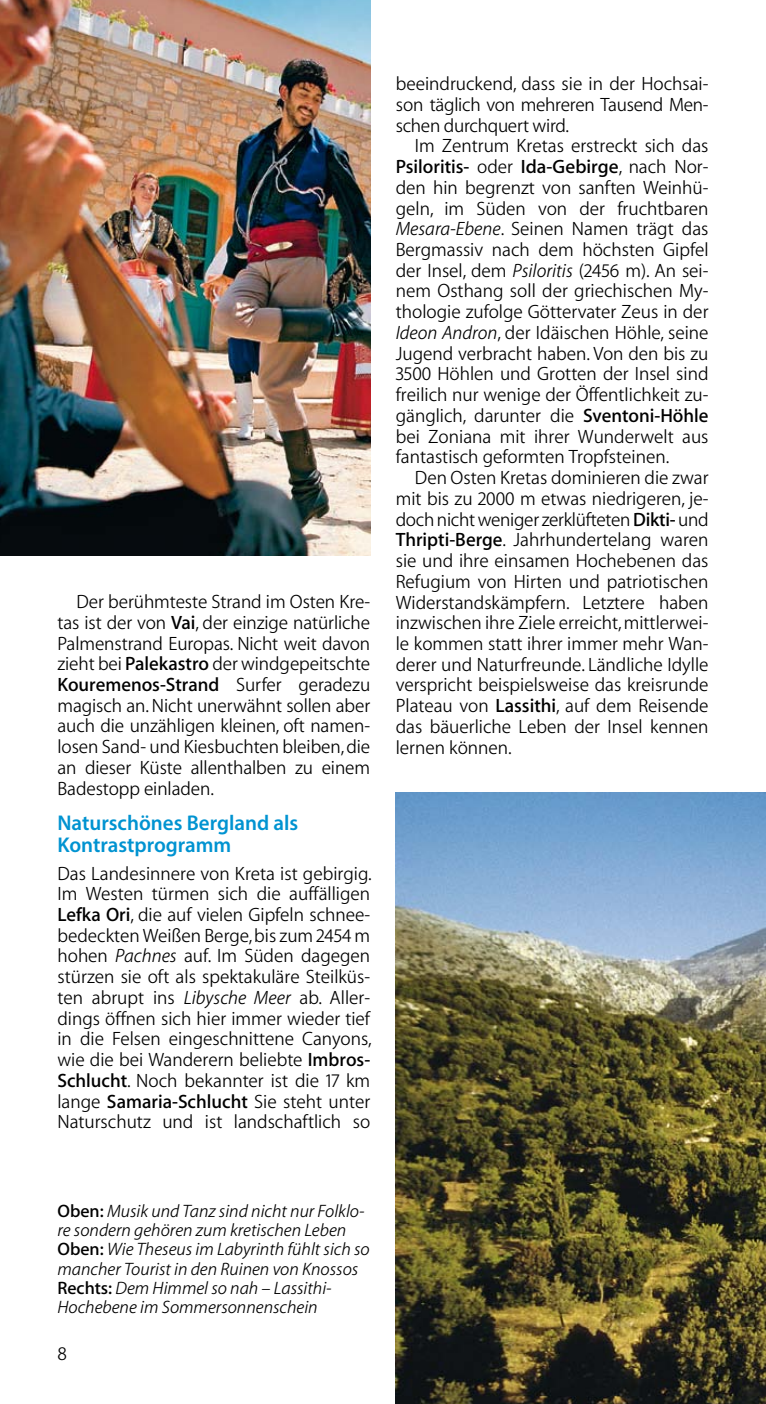
<style>
.page{position:relative;width:766px;height:1404px;background:#fff}
.page>*{position:absolute;margin:0;border:0;box-sizing:border-box;transform-origin:0 0}
.t1{font:600 21.38px/22.5px "Myriad Pro";color:#0093d1}
.t2{font:300 19.35px/20.7px "ADAC Myriad OT";color:#000;text-align:justify}
.t3{font:700 19.35px "ADAC Myriad OT";color:#000}
.t4{font:italic 300 18px/19.3px "ADAC Myriad OT";color:#000}
.s1{font-weight:700}
.s2{font-style:italic}
.s3{font-weight:300}
.s4{font-weight:700;font-style:normal}
</style>
<div class="page">
<img style="left:0;top:0;width:370px;height:555px">
<img style="left:395px;top:792px;width:370px;height:611px">
<p class="t2" style="left:57px;top:591px;width:314px;text-indent:19px">Der berühmteste Strand im Osten Kre&shy;tas ist der von <span class="s1">Vai</span>, der einzige natürliche Palmenstrand Europas. Nicht weit davon zieht bei <span class="s1">Palekastro</span> der windgepeitschte <span class="s1">Kouremenos-Strand</span> Surfer geradezu magisch an. Nicht unerwähnt sollen aber auch die unzähligen kleinen, oft namen&shy;losen Sand- und Kiesbuchten bleiben, die an dieser Küste allenthalben zu einem Badestopp einladen.</p>
<p class="t1" style="left:57px;top:810px;width:242px">Naturschönes Bergland als<br>Kontrastprogramm</p>
<p class="t2" style="left:57px;top:863px;width:315px">Das Landesinnere von Kreta ist gebirgig.<br>Im Westen türmen sich die auffälligen <span class="s1">Lefka Ori</span>, die auf vielen Gipfeln schnee&shy;bedeckten Weißen Berge, bis zum 2454 m hohen <span class="s2">Pachnes</span> auf. Im Süden dagegen stürzen sie oft als spektakuläre Steilküs&shy;ten abrupt ins <span class="s2">Libysche Meer</span> ab. Aller&shy;dings öffnen sich hier immer wieder tief in die Felsen eingeschnittene Canyons, wie die bei Wanderern beliebte <span class="s1">Imbros-Schlucht</span>. Noch bekannter ist die 17 km lange <span class="s1">Samaria-Schlucht</span> Sie steht unter Naturschutz und ist landschaftlich so</p>
<p class="t2" style="left:395px;top:74px;width:314px">beeindruckend, dass sie in der Hochsai-</p>
<p class="t2" style="left:395px;top:94px;width:314px">son täglich von mehreren Tausend Men-</p>
<p class="t2" style="left:395px;top:115px;width:175px">schen durchquert wird.</p>
<p class="t2" style="left:415px;top:136px;width:295px">Im Zentrum Kretas erstreckt sich das</p>
<p class="t3" style="left:395px;top:156px;width:314px">Psiloritis- <span class="s3">oder</span> Ida-Gebirge<span class="s3">, nach Nor-</span></p>
<p class="t2" style="left:395px;top:177px;width:314px">den hin begrenzt von sanften Weinhü-</p>
<p class="t2" style="left:395px;top:198px;width:314px">geln, im Süden von der fruchtbaren</p>
<p class="t2" style="left:395px;top:219px;width:314px"><span class="s2">Mesara-Ebene</span>. Seinen Namen trägt das</p>
<p class="t2" style="left:395px;top:239px;width:314px">Bergmassiv nach dem höchsten Gipfel</p>
<p class="t2" style="left:395px;top:260px;width:314px">der Insel, dem <span class="s2">Psiloritis</span> (2456 m). An sei-</p>
<p class="t2" style="left:395px;top:281px;width:314px">nem Osthang soll der griechischen My-</p>
<p class="t2" style="left:395px;top:302px;width:314px">thologie zufolge Göttervater Zeus in der</p>
<p class="t2" style="left:395px;top:322px;width:314px"><span class="s2">Ideon Andron</span>, der Idäischen Höhle, seine</p>
<p class="t2" style="left:395px;top:343px;width:314px">Jugend verbracht haben. Von den bis zu</p>
<p class="t2" style="left:395px;top:364px;width:314px">3500 Höhlen und Grotten der Insel sind</p>
<p class="t2" style="left:395px;top:384px;width:314px">freilich nur wenige der Öffentlichkeit zu-</p>
<p class="t2" style="left:395px;top:405px;width:314px">gänglich, darunter die <span class="s1">Sventoni-Höhle</span></p>
<p class="t2" style="left:395px;top:426px;width:314px">bei Zoniana mit ihrer Wunderwelt aus</p>
<p class="t2" style="left:395px;top:447px;width:275px">fantastisch geformten Tropfsteinen.</p>
<p class="t2" style="left:415px;top:467px;width:295px">Den Osten Kretas dominieren die zwar</p>
<p class="t2" style="left:395px;top:488px;width:314px">mit bis zu 2000 m etwas niedrigeren, je-</p>
<p class="t2" style="left:395px;top:509px;width:314px">doch nicht weniger zerklüfteten <span class="s1">Dikti-</span> und</p>
<p class="t2" style="left:395px;top:529px;width:314px"><span class="s1">Thripti-Berge</span>. Jahrhundertelang waren</p>
<p class="t2" style="left:395px;top:550px;width:314px">sie und ihre einsamen Hochebenen das</p>
<p class="t2" style="left:395px;top:571px;width:314px">Refugium von Hirten und patriotischen</p>
<p class="t2" style="left:395px;top:592px;width:314px">Widerstandskämpfern. Letztere haben</p>
<p class="t2" style="left:395px;top:612px;width:314px">inzwischen ihre Ziele erreicht, mittlerwei-</p>
<p class="t2" style="left:395px;top:633px;width:314px">le kommen statt ihrer immer mehr Wan-</p>
<p class="t2" style="left:395px;top:654px;width:314px">derer und Naturfreunde. Ländliche Idylle</p>
<p class="t2" style="left:395px;top:675px;width:314px">verspricht beispielsweise das kreisrunde</p>
<p class="t2" style="left:395px;top:695px;width:314px">Plateau von <span class="s1">Lassithi</span>, auf dem Reisende</p>
<p class="t2" style="left:395px;top:716px;width:314px">das bäuerliche Leben der Insel kennen</p>
<p class="t2" style="left:395px;top:737px;width:117px">lernen können.</p>
<p class="t4" style="left:57px;top:1200px;width:314px"><span class="s4">Oben:</span> Musik und Tanz sind nicht nur Folklo&shy;re sondern gehören zum kretischen Leben <span class="s4">Oben:</span> Wie Theseus im Labyrinth fühlt sich so mancher Tourist in den Ruinen von Knossos <span class="s4">Rechts:</span> Dem Himmel so nah – Lassithi-Hochebene im Sommersonnenschein</p>
<p class="t2" style="left:57px;top:1343px;width:11px">8</p>
</div>
